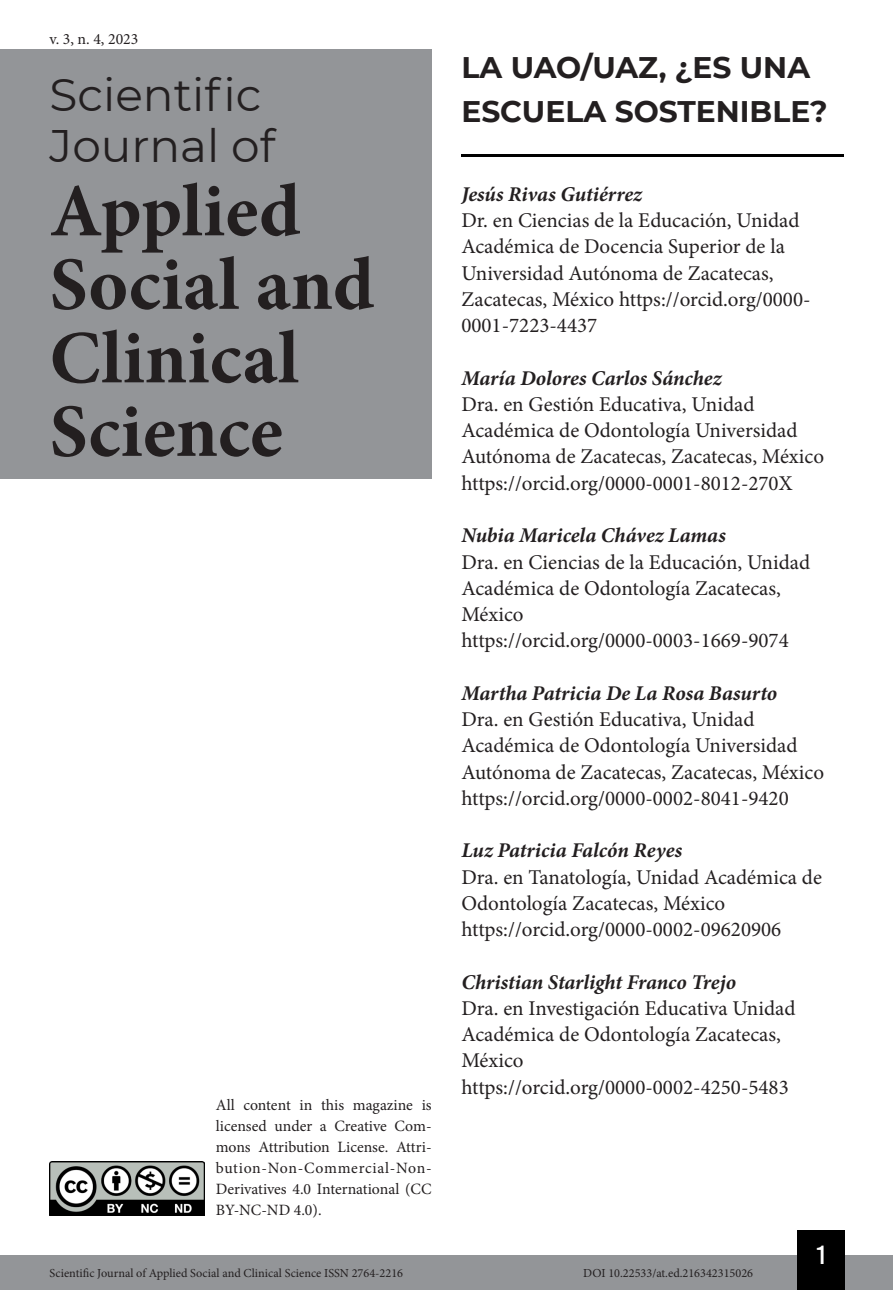
<style>
.page{position:relative;width:893px;height:1290px;background:#fff}
.page>*{position:absolute;margin:0;border:0;box-sizing:border-box;transform-origin:0 0}
.t1{font:700 75.25px/73.5px "Minion Pro";color:#231f20}
.t2{font:45.5px/50.8px "Montserrat";color:#231f20}
.Título_Artigo{font:700 29.75px/43.8px "Montserrat";color:#231f20}
.t3{font:26.25px "Bebas Kai";color:#fff}
.Infos_autor{font:21px/26.2px "Minion Pro";color:#231f20}
.NOME_AUTOR{font:italic 700 21px "Minion Pro";color:#231f20}
.t4{font:15.75px/21px "Minion Pro";color:#231f20;text-align:justify}
.t5{font:12.25px "Minion Pro";color:#231f20}
</style>
<div class="page">
<div style="left:0;top:1255px;width:893px;height:35px;background:#939598"></div>
<div style="left:797px;top:1230px;width:48px;height:60px;background:#000"></div>
<img style="left:50px;top:1161px;width:154px;height:54px">
<div style="left:0;top:50px;width:432px;height:429px;background:#939598"></div>
<hr style="left:461px;top:154px;width:382px;height:3px;background:#000">
<p class="t4" style="left:50px;top:28px;width:90px">v. 3, n. 4, 2023</p>
<h2 class="t2" style="left:50px;top:68px;width:227px">Scientific<br>Journal of</h2>
<h1 class="t1" style="left:50px;top:174px;width:326px">Applied<br>Social and<br>Clinical<br>Science</h1>
<p class="t4" style="left:216px;top:1095px;width:217px">All content in this magazine is licensed under a Creative Com&shy;mons Attribution License. Attri&shy;bution-Non-Commercial-Non-Derivatives 4.0 International (CC BY-NC-ND 4.0).</p>
<p class="Título_Artigo" style="left:461px;top:44px;width:368px">LA UAO/UAZ, ¿ES UNA<br>ESCUELA SOSTENIBLE?</p>
<p class="NOME_AUTOR" style="left:461px;top:179px;width:182px">Jesús Rivas Gutiérrez</p>
<p class="Infos_autor" style="left:461px;top:207px;width:351px">Dr. en Ciencias de la Educación, Unidad Académica de Docencia Superior de la Universidad Autónoma de Zacatecas, Zacatecas, México https://orcid.org/0000- 0001-7223-4437</p>
<p class="NOME_AUTOR" style="left:461px;top:363px;width:262px">María Dolores Carlos Sánchez</p>
<p class="Infos_autor" style="left:461px;top:391px;width:364px">Dra. en Gestión Educativa, Unidad<br>Académica de Odontología Universidad<br>Autónoma de Zacatecas, Zacatecas, México</p>
<p class="Infos_autor" style="left:461px;top:470px;width:333px">https://orcid.org/0000-0001-8012-270X</p>
<p class="NOME_AUTOR" style="left:461px;top:520px;width:266px">Nubia Maricela Chávez Lamas</p>
<p class="Infos_autor" style="left:461px;top:549px;width:350px">Dra. en Ciencias de la Educación, Unidad<br>Académica de Odontología Zacatecas,<br>México</p>
<p class="Infos_autor" style="left:461px;top:627px;width:329px">https://orcid.org/0000-0003-1669-9074</p>
<p class="NOME_AUTOR" style="left:461px;top:678px;width:317px">Martha Patricia De La Rosa Basurto</p>
<p class="Infos_autor" style="left:461px;top:706px;width:364px">Dra. en Gestión Educativa, Unidad<br>Académica de Odontología Universidad<br>Autónoma de Zacatecas, Zacatecas, México</p>
<p class="Infos_autor" style="left:461px;top:785px;width:329px">https://orcid.org/0000-0002-8041-9420</p>
<p class="NOME_AUTOR" style="left:461px;top:835px;width:222px">Luz Patricia Falcón Reyes</p>
<p class="Infos_autor" style="left:461px;top:864px;width:362px">Dra. en Tanatología, Unidad Académica de<br>Odontología Zacatecas, México</p>
<p class="Infos_autor" style="left:461px;top:916px;width:321px">https://orcid.org/0000-0002-09620906</p>
<p class="NOME_AUTOR" style="left:461px;top:967px;width:276px">Christian Starlight Franco Trejo</p>
<p class="Infos_autor" style="left:461px;top:995px;width:336px">Dra. en Investigación Educativa Unidad<br>Académica de Odontología Zacatecas,<br>México</p>
<p class="Infos_autor" style="left:461px;top:1074px;width:329px">https://orcid.org/0000-0002-4250-5483</p>
<p class="t3" style="left:817px;top:1241px;width:10px">1</p>
<p class="t5" style="left:50px;top:1265px;width:355px">Scientific Journal of Applied Social and Clinical Science ISSN 2764-2216</p>
<p class="t5" style="left:583px;top:1265px;width:171px">DOI 10.22533/at.ed.216342315026</p>
</div>
